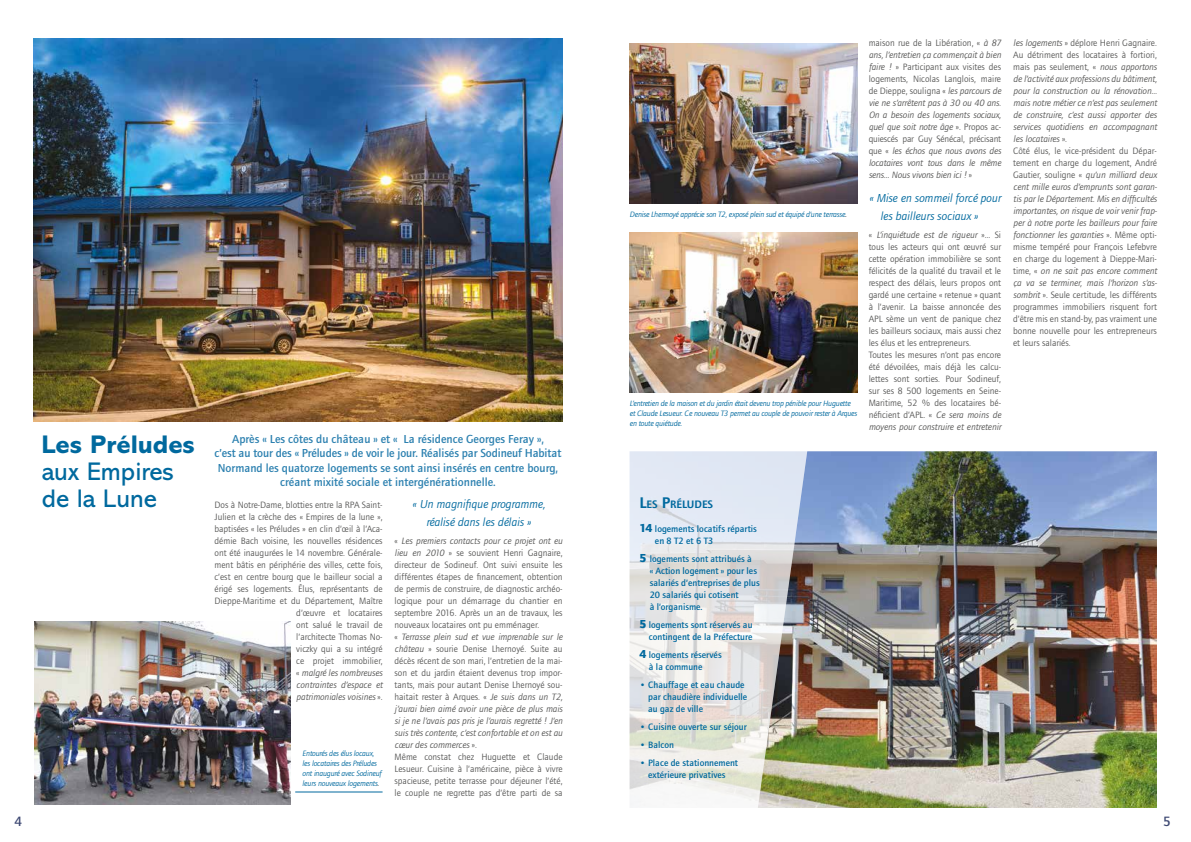
<style>
.page{position:relative;width:1191px;height:842px;background:#fff}
.page>*{position:absolute;margin:0;border:0;box-sizing:border-box;transform-origin:0 0}
.t1{font:25.7px/26.8px "Abadi";color:#00699e}
.t2{font:800 25.7px "Abadi";color:#00699e}
.t3{font:500 14px "Foundry Journal";color:#3e4973}
.t4{font:500 12px/14.4px "Foundry Journal";color:#2d81b0;text-align:center}
.t5{font:italic 12px/18px "Foundry Journal";color:#00699e;text-align:center}
.t6{font:600 11.2px "Foundry Journal";color:#00699e}
.t7{font:9.5px/12px "Foundry Journal";color:#575756}
.t8{font:italic 9.5px/12px "Foundry Journal";color:#575756;text-align:justify}
.t9{font:500 9.5px/12px "Foundry Journal";color:#00699e}
.t10{font:italic 8px/10px "Foundry Journal";letter-spacing:-.02em;color:#00699e}
.s1{font-style:italic}
.s2{font-style:normal;color:#000}
.s3{font-style:normal}
.s4{font-size:16px}
.s5{font-weight:700;font-size:12px}
</style>
<div class="page">
<img style="left:629px;top:451px;width:129px;height:354px">
<img style="left:758px;top:451px;width:399px;height:357px">
<img style="left:33px;top:39px;width:529px;height:382px">
<img style="left:35px;top:621px;width:256px;height:183px">
<img style="left:629px;top:44px;width:228px;height:160px">
<img style="left:629px;top:233px;width:228px;height:160px">
<hr style="left:295px;top:791px;width:87px;height:1px;background:#00699e">
<h1 class="t2" style="left:42px;top:430px;width:155px">Les Préludes</h1>
<h1 class="t1" style="left:42px;top:458px;width:133px">aux Empires de la Lune</h1>
<p class="t4" style="left:215px;top:432px;width:348px">Après « Les côtes du château » et « La résidence Georges Feray »,<br>c’est au tour des « Préludes » de voir le jour. Réalisés par Sodineuf Habitat Normand les quatorze logements se sont ainsi insérés en centre bourg, créant mixité sociale et intergénérationnelle.</p>
<p class="t7" style="left:214px;top:499px;width:169px;text-align:right">Dos à Notre-Dame, blotties entre la RPA Saint-Julien et la crèche des « Empires de la lune », baptisées « les Préludes » en clin d’œil à l’Aca&shy;démie Bach voisine, les nouvelles résidences ont été inaugurées le 14 novembre. Générale&shy;ment bâtis en périphérie des villes, cette fois, c’est en centre bourg que le bailleur social a érigé ses logements. Élus, représentants de Dieppe-Maritime et du Département, Maître d’œuvre et locataires<br>ont salué le travail de<br>l’architecte Thomas No-<br>viczky qui a su intégré<br>ce projet immobilier,<br>« <span class="s1">malgré les nombreuses<br>contraintes d’espace et<br>patrimoniales voisines</span> ».</p>
<p class="t5" style="left:412px;top:495px;width:134px">« Un magnifique programme, réalisé dans les délais »</p>
<p class="t7" style="left:394px;top:535px;width:169px">« <span class="s1">Les premiers contacts pour ce projet ont eu lieu en 2010</span> » se souvient Henri Gagnaire, directeur de Sodineuf. Ont suivi ensuite les différentes étapes de financement, obtention de permis de construire, de diagnostic archéo&shy;logique pour un démarrage du chantier en septembre 2016. Après un an de travaux, les nouveaux locataires ont pu emménager.<br>« <span class="s1">Terrasse plein sud et vue imprenable sur le château</span> » sourie Denise Lhernoyé. Suite au décès récent de son mari, l’entretien de la mai&shy;son et du jardin étaient devenus trop impor&shy;tants, mais pour autant Denise Lhernoyé sou&shy;haitait rester à Arques. « <span class="s1">Je suis dans un T2, j’aurai bien aimé avoir une pièce de plus mais si je ne l’avais pas pris je l’aurais regretté ! J’en suis très contente, c’est confortable et on est au cœur des commerces</span> ».<br>Même constat chez Huguette et Claude Lesueur. Cuisine à l’américaine, pièce à vivre spacieuse, petite terrasse pour déjeuner l’été, le couple ne regrette pas d’être parti de sa</p>
<p class="t10" style="left:302px;top:749px;width:81px">Entourés des élus locaux, les locataires des Préludes ont inauguré avec Sodineuf leurs nouveaux logements<span class="s2">.</span></p>
<p class="t10" style="left:629px;top:210px;width:219px">Denise Lhermoyé apprécie son T2, exposé plein sud et équipé d’une terrasse<span class="s2">.</span></p>
<p class="t10" style="left:629px;top:398px;width:229px">L’entretien de la maison et du jardin était devenu trop pénible pour Huguette et Claude Lesueur. Ce nouveau T3 permet au couple de pouvoir rester à Arques en toute quiétude.</p>
<p class="t8" style="left:868px;top:37px;width:134px"><span class="s3">maison rue de la Libération, «</span> à 87 ans, l’entretien ça commençait à bien faire ! <span class="s3">» Participant aux visites des logements, Nicolas Langlois, maire de Dieppe, souligna «</span> les parcours de vie ne s’arrêtent pas à 30 ou 40 ans.<br>On a besoin des logements sociaux, quel que soit notre âge <span class="s3">». Propos ac&shy;quiescés par Guy Sénécal, précisant que «</span> les échos que nous avons des locataires vont tous dans le même sens… Nous vivons bien ici ! <span class="s3">»</span></p>
<p class="t5" style="left:880px;top:189px;width:122px;text-align:left;text-indent:-11px">« Mise en sommeil forcé pour les bailleurs sociaux »</p>
<p class="t7" style="left:868px;top:229px;width:134px">« <span class="s1">L’inquiétude est de rigueur</span> »… Si tous les acteurs qui ont œuvré sur cette opération immobilière se sont félicités de la qualité du travail et le respect des délais, leurs propos ont gardé une certaine « retenue » quant à l’avenir. La baisse annoncée des APL sème un vent de panique chez les bailleurs sociaux, mais aussi chez les élus et les entrepreneurs.<br>Toutes les mesures n’ont pas encore été dévoilées, mais déjà les calcu&shy;lettes sont sorties. Pour Sodineuf, sur ses 8 500 logements en Seine-Maritime, 52 % des locataires bé&shy;néficient d’APL. « <span class="s1">Ce sera moins de moyens pour construire et entretenir</span></p>
<p class="t8" style="left:1013px;top:37px;width:145px;text-align:left">les logements <span class="s3">» déplore Henri Gagnaire.<br>Au détriment des locataires à fortiori, mais pas seulement, «</span> nous apportons de l’activité aux professions du bâtiment, pour la construction ou la rénovation… mais notre métier ce n’est pas seulement de construire, c’est aussi apporter des services quotidiens en accompagnant les locataires <span class="s3">».<br>Côté élus, le vice-président du Dépar&shy;tement en charge du logement, André Gautier, souligne «</span> qu’un milliard deux cent mille euros d’emprunts sont garan&shy;tis par le Département. Mis en difficultés importantes, on risque de voir venir frap&shy;per à notre porte les bailleurs pour faire fonctionner les garanties <span class="s3">». Même opti&shy;misme tempéré pour François Lefebvre en charge du logement à Dieppe-Mari&shy;time, «</span> on ne sait pas encore comment ça va se terminer, mais l’horizon s’as&shy;sombrit <span class="s3">». Seule certitude, les différents programmes immobiliers risquent fort d’être mis en stand-by, pas vraiment une bonne nouvelle pour les entrepreneurs et leurs salariés.</span></p>
<p class="t6" style="left:639px;top:498px;width:75px"><span class="s4">L</span>ES <span class="s4">P</span>RÉLUDES</p>
<p class="t9" style="left:655px;top:523px;width:103px;text-indent:-16px"><span class="s5">14</span> logements locatifs répartis en 8 T2 et 6 T3</p>
<p class="t9" style="left:649px;top:553px;width:112px;text-indent:-10px"><span class="s5">5</span> logements sont attribués à<br>« Action logement » pour les salariés d’entreprises de plus<br>20 salariés qui cotisent<br>à l’organisme.</p>
<p class="t9" style="left:639px;top:619px;width:115px;text-align:right"><span class="s5">5</span> logements sont réservés au contingent de la Préfecture</p>
<p class="t9" style="left:649px;top:649px;width:74px;text-indent:-9px"><span class="s5">4</span> logements réservés à la commune</p>
<p class="t9" style="left:648px;top:679px;width:101px;text-indent:-9px">• Chauffage et eau chaude par chaudière individuelle au gaz de ville</p>
<p class="t9" style="left:639px;top:721px;width:109px">• Cuisine ouverte sur séjour</p>
<p class="t9" style="left:639px;top:739px;width:36px">• Balcon</p>
<p class="t9" style="left:639px;top:757px;width:100px;text-align:center">• Place de stationnement extérieure privatives</p>
<h2 class="t3" style="left:15px;top:813px;width:9px">4</h2>
<h2 class="t3" style="left:1163px;top:813px;width:9px">5</h2>
</div>
